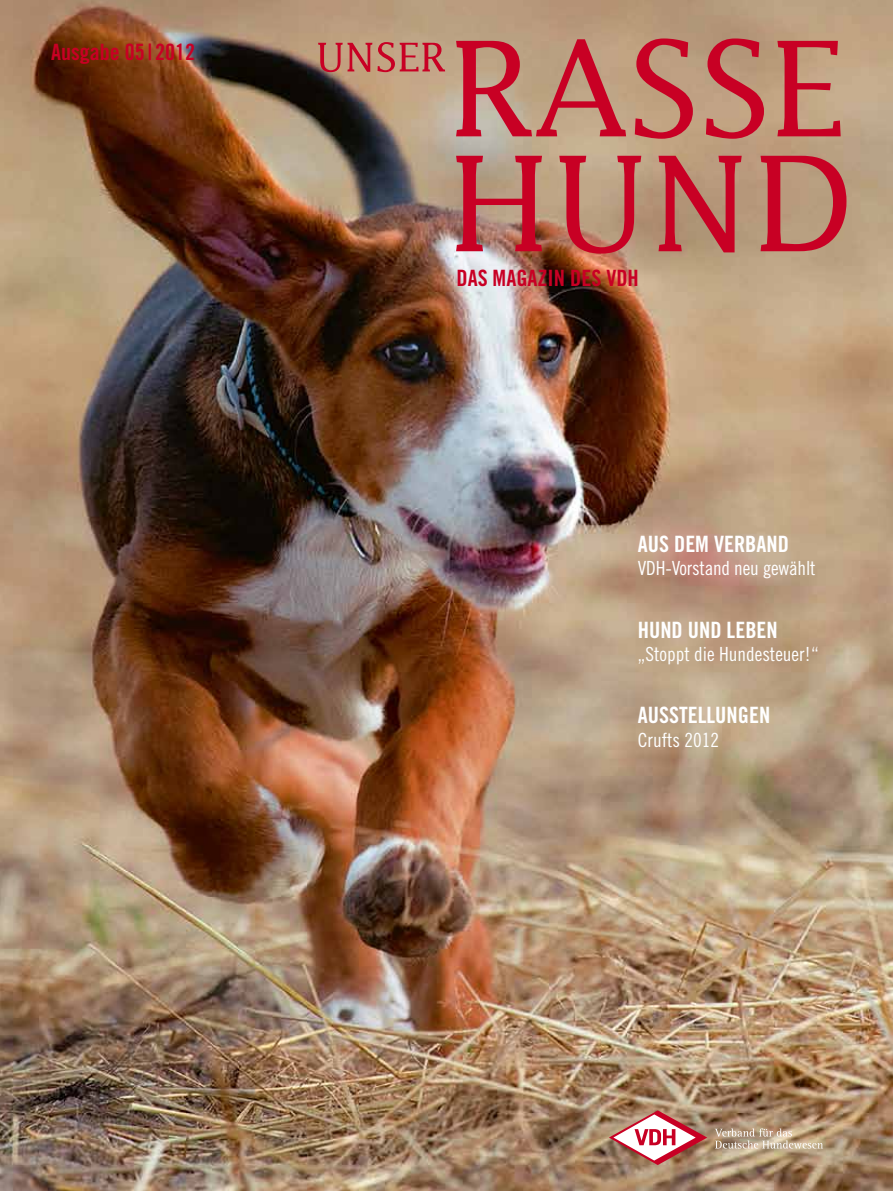
<style>
.page{position:relative;width:893px;height:1191px;background:#fff}
.page>*{position:absolute;margin:0;border:0;box-sizing:border-box;transform-origin:0 0}
.t1{font:22.5px "Trade Gothic Bold Cond Twenty";color:#fff}
.t2{font:22.5px "Trade Gothic Bold Cond Twenty";color:#c80024}
.t3{font:19.5px "Trade Gothic Cond Eighteen";color:#fff}
</style>
<div class="page">
<img style="left:0;top:0;width:893px;height:1191px">
<svg style="left:318px;top:42px;width:127px;height:30px;background:#c27065"></svg>
<svg style="left:456px;top:156px;width:86px;height:95px;background:#b95a5b"></svg>
<svg style="left:559px;top:156px;width:82px;height:98px;background:#bf6c62"></svg>
<svg style="left:658px;top:156px;width:84px;height:96px;background:#bb5c57"></svg>
<svg style="left:760px;top:156px;width:86px;height:95px;background:#be625c"></svg>
<svg style="left:456px;top:39px;width:170px;height:97px;background:#c17169"></svg>
<svg style="left:635px;top:38px;width:58px;height:101px;background:#c16860"></svg>
<svg style="left:706px;top:38px;width:58px;height:101px;background:#c0665f"></svg>
<svg style="left:777px;top:41px;width:64px;height:95px;background:#c46a62"></svg>
<svg style="left:609px;top:1110px;width:98px;height:55px"></svg>
<svg style="left:715px;top:1128px;width:108px;height:20px;background:#c0aa91"></svg>
<p class="t2" style="left:51px;top:38px;width:146px">AUSGABE 05 | 2012</p>
<p class="t2" style="left:456px;top:264px;width:184px">DAS MAGAZIN DES VDH</p>
<p class="t1" style="left:638px;top:530px;width:150px">AUS DEM VERBAND</p>
<p class="t3" style="left:638px;top:556px;width:179px">VDH-Vorstand neu gewählt</p>
<p class="t1" style="left:638px;top:616px;width:141px">HUND UND LEBEN</p>
<p class="t3" style="left:638px;top:642px;width:182px">„Stoppt die Hundesteuer!“</p>
<p class="t1" style="left:638px;top:701px;width:134px">AUSSTELLUNGEN</p>
<p class="t3" style="left:638px;top:728px;width:83px">Crufts 2012</p>
</div>
